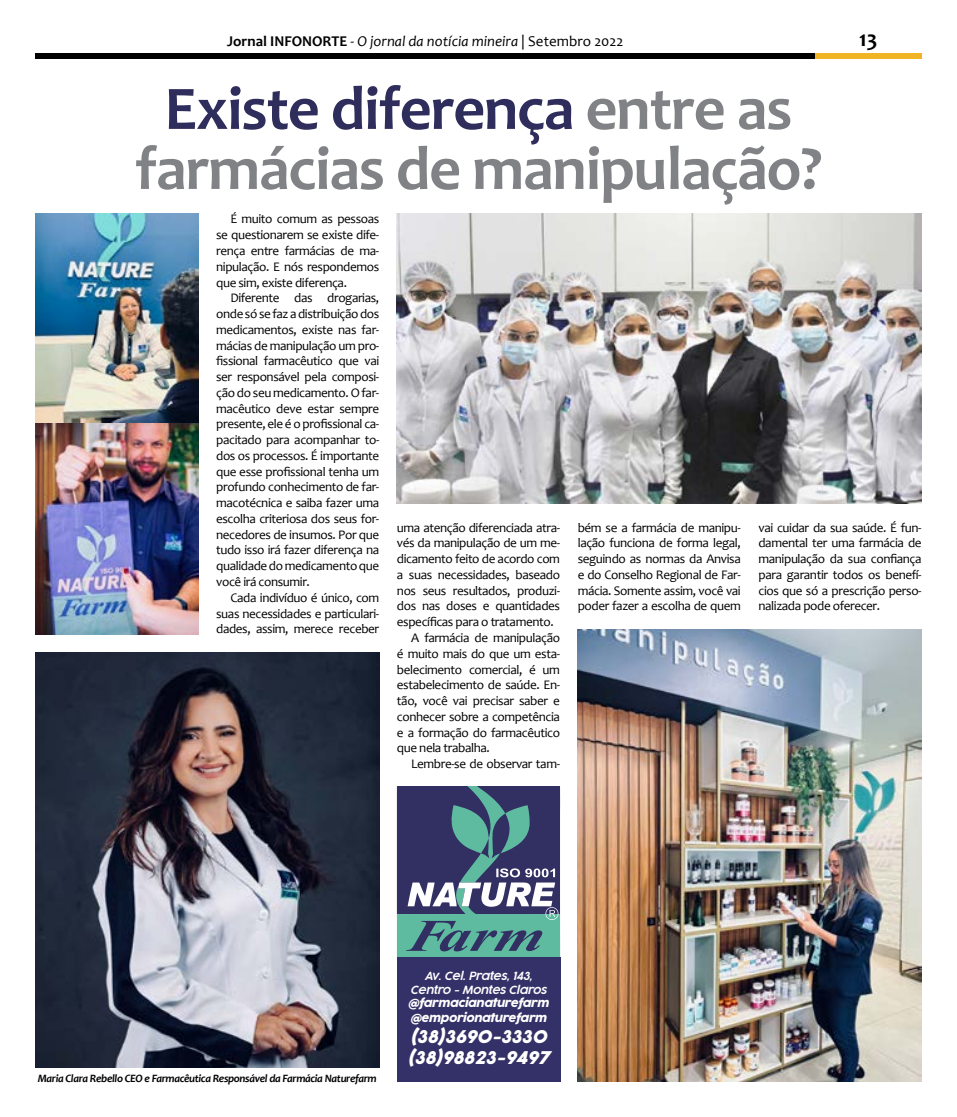
<style>
.page{position:relative;width:957px;height:1117px;background:#fff}
.page>*{position:absolute;margin:0;border:0;box-sizing:border-box;transform-origin:0 0}
.t1{font:700 62.5px/60px "Candara";letter-spacing:-.02em;color:#808285;text-align:center}
.t2{font:700 22.5px "Candara";color:#000}
.t3{font:italic 17.5px/21px "Cocogoose Pro";letter-spacing:-.01em;color:#fff}
.t4{font:italic 15px "Candara";color:#000}
.t5{font:13.12px/15.8px "Candara";letter-spacing:-.03em;color:#000;text-align:justify}
.t6{font:italic 700 11.25px "Candara";letter-spacing:-.03em;color:#000}
.t7{font:italic 300 11.25px/13.5px "Cocogoose Pro";letter-spacing:-.03em;color:#fff;text-align:center}
.t8{font:italic 11.25px/15px "Cocogoose Pro";letter-spacing:-.03em;color:#fff}
.s1{font-weight:700;font-style:normal}
.s2{font-style:normal}
.s3{color:#2f2d5b}
</style>
<div class="page">
<div style="left:815px;top:53px;width:106px;height:6px;background:#f1b424"></div>
<div style="left:35px;top:53px;width:780px;height:6px;background:#000"></div>
<div style="left:397px;top:953px;width:163px;height:128px;background:#343168"></div>
<svg style="left:397px;top:786px;width:163px;height:170px;background:#516b83"></svg>
<img style="left:35px;top:652px;width:344px;height:414px">
<img style="left:397px;top:214px;width:524px;height:289px">
<img style="left:578px;top:629px;width:343px;height:452px">
<img style="left:35px;top:214px;width:163px;height:420px">
<p class="t4" style="left:227px;top:32px;width:397px"><span class="s1">Jornal INFONORTE</span> - O jornal da notícia mineira <span class="s2">| Setembro 2022</span></p>
<h2 class="t2" style="left:859px;top:25px;width:20px">13</h2>
<h1 class="t1" style="left:135px;top:78px;width:689px"><span class="s3">Existe diferença</span> entre as farmácias de manipulação?</h1>
<p class="t5" style="left:216px;top:211px;width:165px;text-indent:14px">É muito comum as pessoas se questionarem se existe dife&shy;rença entre farmácias de ma&shy;nipulação. E nós respondemos que sim, existe diferença.</p>
<p class="t5" style="left:216px;top:290px;width:165px;text-indent:14px">Diferente das drogarias, onde só se faz a distribuição dos medicamentos, existe nas far&shy;mácias de manipulação um pro&shy;fissional farmacêutico que vai ser responsável pela composi&shy;ção do seu medicamento. O far&shy;macêutico deve estar sempre presente, ele é o profissional ca&shy;pacitado para acompanhar to&shy;dos os processos. É importante que esse profissional tenha um profundo conhecimento de far&shy;macotécnica e saiba fazer uma escolha criteriosa dos seus for&shy;necedores de insumos. Por que tudo isso irá fazer diferença na qualidade do medicamento que você irá consumir.</p>
<p class="t5" style="left:216px;top:589px;width:165px;text-indent:14px">Cada indivíduo é único, com suas necessidades e particulari&shy;dades, assim, merece receber</p>
<p class="t5" style="left:578px;top:519px;width:165px">bém se a farmácia de manipu&shy;lação funciona de forma legal, seguindo as normas da Anvisa e do Conselho Regional de Far&shy;mácia. Somente assim, você vai poder fazer a escolha de quem</p>
<p class="t5" style="left:758px;top:519px;width:165px">vai cuidar da sua saúde. É fun&shy;damental ter uma farmácia de manipulação da sua confiança para garantir todos os benefí&shy;cios que só a prescrição perso&shy;nalizada pode oferecer.</p>
<p class="t5" style="left:397px;top:519px;width:165px">uma atenção diferenciada atra-</p>
<p class="t5" style="left:397px;top:535px;width:165px">vés da manipulação de um me-</p>
<p class="t5" style="left:397px;top:550px;width:165px">dicamento feito de acordo com</p>
<p class="t5" style="left:397px;top:566px;width:165px">a suas necessidades, baseado</p>
<p class="t5" style="left:397px;top:582px;width:165px">nos seus resultados, produzi-</p>
<p class="t5" style="left:397px;top:598px;width:165px">dos nas doses e quantidades</p>
<p class="t5" style="left:397px;top:613px;width:158px">específicas para o tratamento.</p>
<p class="t5" style="left:411px;top:629px;width:150px">A farmácia de manipulação</p>
<p class="t5" style="left:397px;top:645px;width:165px">é muito mais do que um esta-</p>
<p class="t5" style="left:397px;top:661px;width:165px">belecimento comercial, é um</p>
<p class="t5" style="left:397px;top:676px;width:164px">estabelecimento de saúde. En-</p>
<p class="t5" style="left:397px;top:692px;width:165px">tão, você vai precisar saber e</p>
<p class="t5" style="left:397px;top:708px;width:165px">conhecer sobre a competência</p>
<p class="t5" style="left:397px;top:724px;width:165px">e a formação do farmacêutico</p>
<p class="t5" style="left:397px;top:739px;width:94px">que nela trabalha.</p>
<p class="t5" style="left:411px;top:755px;width:150px">Lembre-se de observar tam-</p>
<p class="t6" style="left:38px;top:1070px;width:340px">Maria Clara Rebello CEO e Farmacêutica Responsável da Farmácia Naturefarm</p>
<p class="t7" style="left:410px;top:969px;width:138px">Av. Cel. Prates, 143,<br>Centro - Montes Claros</p>
<p class="t8" style="left:408px;top:995px;width:142px">@FARMACIANATUREFARM @EMPORIONATUREFARM</p>
<h3 class="t3" style="left:407px;top:1026px;width:143px">(38)3690-3330 (38)98823-9497</h3>
</div>
